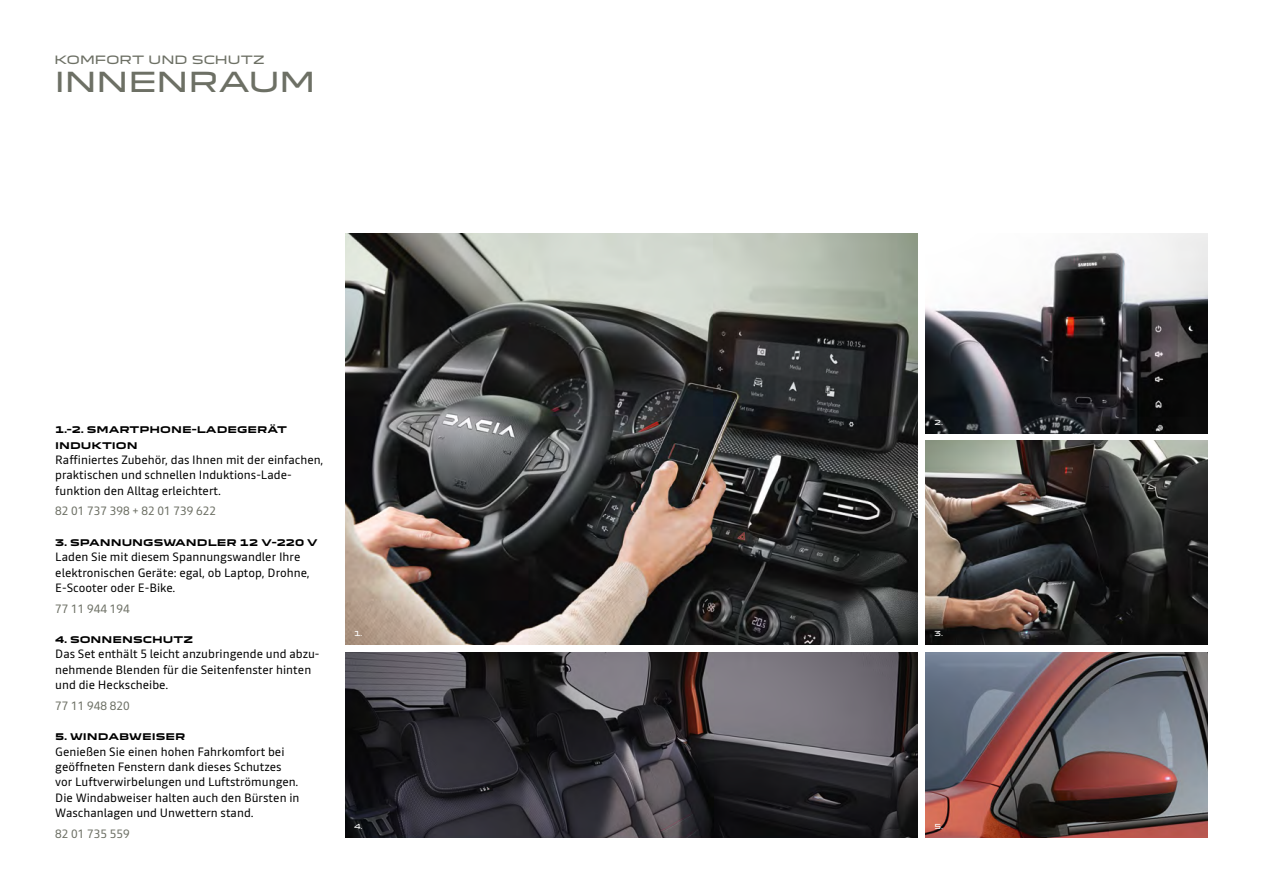
<style>
.page{position:relative;width:1263px;height:893px;background:#fff}
.page>*{position:absolute;margin:0;border:0;box-sizing:border-box;transform-origin:0 0}
.t1{font:27px "Dacia Block Extended";letter-spacing:-.05em;color:#6d7065}
.t2{font:12px/15.3px "Read";color:#000}
.t3{font:12px "Read";color:#6d7065}
.t4{font:11.25px "Dacia Block Extended";letter-spacing:-.05em;color:#6d7065}
.t5{font:700 9px/15.3px "Dacia Block Extended";color:#000}
.t6{font:6.75px "Dacia Block Extended";color:#fff}
</style>
<div class="page">
<img style="left:345px;top:234px;width:572px;height:410px">
<img style="left:345px;top:653px;width:572px;height:185px">
<img style="left:926px;top:234px;width:282px;height:200px">
<img style="left:926px;top:653px;width:282px;height:185px">
<img style="left:926px;top:441px;width:282px;height:203px">
<p class="t4" style="left:54px;top:50px;width:212px">KOMFORT UND SCHUTZ</p>
<h1 class="t1" style="left:54px;top:61px;width:263px">INNENRAUM</h1>
<p class="t5" style="left:55px;top:423px;width:233px">1.-2. SMARTPHONE-LADEGERÄT<br>INDUKTION</p>
<p class="t2" style="left:55px;top:452px;width:270px">Raffiniertes Zubehör, das Ihnen mit der einfachen, praktischen und schnellen Induktions-Lade&shy;funktion den Alltag erleichtert.</p>
<p class="t3" style="left:55px;top:504px;width:162px">82 01 737 398 + 82 01 739 622</p>
<p class="t5" style="left:55px;top:535px;width:264px">3. SPANNUNGSWANDLER 12 V-220 V</p>
<p class="t2" style="left:55px;top:549px;width:256px">Laden Sie mit diesem Spannungswandler Ihre elektronischen Geräte: egal, ob Laptop, Drohne,<br>E-Scooter oder E-Bike.</p>
<p class="t3" style="left:55px;top:601px;width:76px">77 11 944 194</p>
<p class="t5" style="left:55px;top:632px;width:139px">4. SONNENSCHUTZ</p>
<p class="t2" style="left:55px;top:647px;width:266px">Das Set enthält 5 leicht anzubringende und abzu&shy;nehmende Blenden für die Seitenfenster hinten und die Heckscheibe.</p>
<p class="t3" style="left:55px;top:699px;width:76px">77 11 948 820</p>
<p class="t5" style="left:55px;top:730px;width:132px">5. WINDABWEISER</p>
<p class="t2" style="left:55px;top:744px;width:246px">Genießen Sie einen hohen Fahrkomfort bei geöffneten Fenstern dank dieses Schutzes vor Luftverwirbelungen und Luftströmungen.<br>Die Windabweiser halten auch den Bürsten in Waschanlagen und Unwettern stand.</p>
<p class="t3" style="left:55px;top:826px;width:76px">82 01 735 559</p>
<p class="t6" style="left:354px;top:628px;width:10px">1.</p>
<p class="t6" style="left:354px;top:821px;width:10px">4.</p>
<p class="t6" style="left:934px;top:417px;width:10px">2.</p>
<p class="t6" style="left:934px;top:628px;width:10px">3.</p>
<p class="t6" style="left:934px;top:821px;width:10px">5.</p>
</div>
